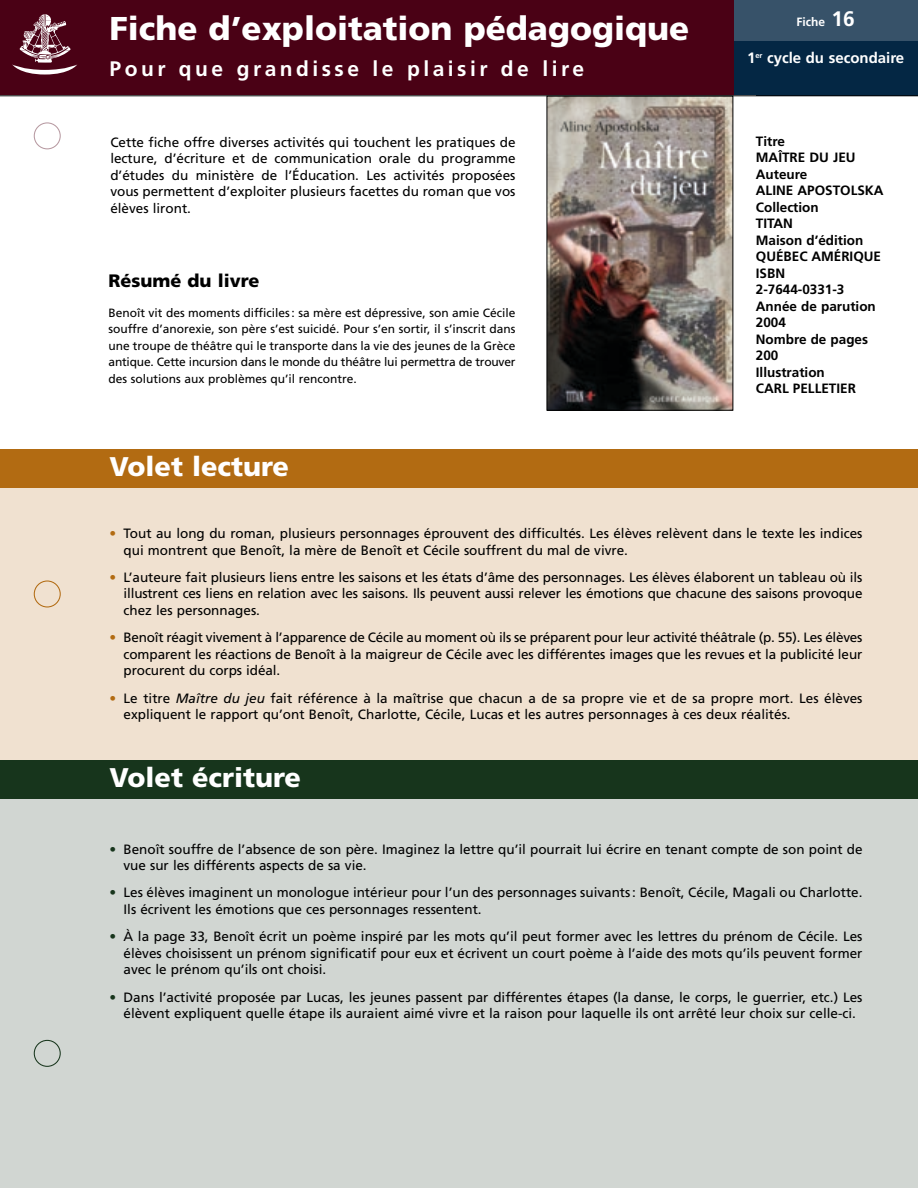
<style>
.page{position:relative;width:918px;height:1188px;background:#fff}
.page>*{position:absolute;margin:0;border:0;box-sizing:border-box;transform-origin:0 0}
.t1{font:900 33px "Frutiger";color:#fff}
.t2{font:900 27px "Frutiger";color:#fff}
.t3{font:700 21px "Frutiger";letter-spacing:.165em;color:#fff}
.t4{font:900 18px "Frutiger";color:#000}
.t5{font:700 15px "Frutiger";color:#fff}
.t6{font:13.5px/16.5px "Frutiger";color:#000;text-align:justify}
.t7{font:700 13.5px/16.5px "Frutiger";color:#000}
.t8{font:12px/16.5px "Frutiger";color:#000;text-align:justify}
.t9{font:700 12px "Frutiger";color:#fff}
.s1{font-size:21px}
.s2{color:#b26b12}
.s3{font-style:italic}
.s4{color:#17351c}
</style>
<div class="page">
<div style="left:0;top:748px;width:918px;height:440px;background:#d1d6d2"></div>
<div style="left:729px;top:12px;width:189px;height:84px;background:#042744"></div>
<div style="left:729px;top:0;width:189px;height:40px;background:#375269"></div>
<div style="left:0;top:0;width:733px;height:96px;background:#4a0115"></div>
<div style="left:0;top:468px;width:918px;height:295px;background:#f0e1d0"></div>
<div style="left:0;top:449px;width:918px;height:39px;background:#b26b12"></div>
<img style="left:549px;top:98px;width:182px;height:310px">
<div style="left:547px;top:96px;width:186px;height:314px;border:1px solid #000"></div>
<svg style="left:34px;top:1040px;width:27px;height:27px"></svg>
<svg style="left:34px;top:580px;width:27px;height:28px"></svg>
<svg style="left:34px;top:122px;width:27px;height:27px"></svg>
<hr style="left:0;top:96px;width:918px;height:1px;background:#000">
<div style="left:0;top:760px;width:918px;height:39px;background:#17351c"></div>
<svg style="left:12px;top:14px;width:65px;height:61px"></svg>
<h1 class="t1" style="left:110px;top:15px;width:581px">Fiche d’exploitation pédagogique</h1>
<h3 class="t3" style="left:110px;top:60px;width:476px">Pour que grandisse le plaisir de lire</h3>
<p class="t6" style="left:110px;top:135px;width:407px">Cette fiche offre diverses activités qui touchent les pratiques de lecture, d’écriture et de communication orale du programme d’études du ministère de l’Éducation. Les activités proposées vous permettent d’exploiter plusieurs facettes du roman que vos élèves liront.</p>
<h3 class="t4" style="left:109px;top:273px;width:152px">Résumé du livre</h3>
<p class="t8" style="left:109px;top:305px;width:409px">Benoît vit des moments difficiles : sa mère est dépressive, son amie Cécile souffre d’anorexie, son père s’est suicidé. Pour s’en sortir, il s’inscrit dans une troupe de théâtre qui le transporte dans la vie des jeunes de la Grèce antique. Cette incursion dans le monde du théâtre lui permettra de trouver des solutions aux problèmes qu’il rencontre.</p>
<h2 class="t2" style="left:110px;top:456px;width:181px">Volet lecture</h2>
<p class="t9" style="left:796px;top:17px;width:60px">Fiche <span class="s1">16</span></p>
<p class="t5" style="left:747px;top:52px;width:159px">1<sup>er</sup> cycle du secondaire</p>
<p class="t7" style="left:756px;top:134px;width:129px">Titre<br>MAÎTRE DU JEU<br>Auteure<br>ALINE APOSTOLSKA<br>Collection<br>TITAN<br>Maison d’édition<br>QUÉBEC AMÉRIQUE<br>ISBN<br>2-7644-0331-3<br>Année de parution<br>2004<br>Nombre de pages<br>200<br>Illustration<br>CARL PELLETIER</p>
<p class="t6" style="left:124px;top:526px;width:740px;text-indent:-14px"><span class="s2">•</span> Tout au long du roman, plusieurs personnages éprouvent des difficultés. Les élèves relèvent dans le texte les indices qui montrent que Benoît, la mère de Benoît et Cécile souffrent du mal de vivre.</p>
<p class="t6" style="left:124px;top:570px;width:741px;text-indent:-14px"><span class="s2">•</span> L’auteure fait plusieurs liens entre les saisons et les états d’âme des personnages. Les élèves élaborent un tableau où ils illustrent ces liens en relation avec les saisons. Ils peuvent aussi relever les émotions que chacune des saisons provoque chez les personnages.</p>
<p class="t6" style="left:124px;top:630px;width:740px;text-indent:-14px"><span class="s2">•</span> Benoît réagit vivement à l’apparence de Cécile au moment où ils se préparent pour leur activité théâtrale (p. 55). Les élèves comparent les réactions de Benoît à la maigreur de Cécile avec les différentes images que les revues et la publicité leur procurent du corps idéal.</p>
<p class="t6" style="left:124px;top:691px;width:740px;text-indent:-14px"><span class="s2">•</span> Le titre <span class="s3">Maître du jeu</span> fait référence à la maîtrise que chacun a de sa propre vie et de sa propre mort. Les élèves expliquent le rapport qu’ont Benoît, Charlotte, Cécile, Lucas et les autres personnages à ces deux réalités.</p>
<h2 class="t2" style="left:110px;top:766px;width:193px">Volet écriture</h2>
<p class="t6" style="left:124px;top:842px;width:741px;text-indent:-14px"><span class="s4">•</span> Benoît souffre de l’absence de son père. Imaginez la lettre qu’il pourrait lui écrire en tenant compte de son point de vue sur les différents aspects de sa vie.</p>
<p class="t6" style="left:124px;top:886px;width:741px;text-indent:-14px"><span class="s4">•</span> Les élèves imaginent un monologue intérieur pour l’un des personnages suivants : Benoît, Cécile, Magali ou Charlotte.<br>Ils écrivent les émotions que ces personnages ressentent.</p>
<p class="t6" style="left:124px;top:929px;width:740px;text-indent:-14px"><span class="s4">•</span> À la page 33, Benoît écrit un poème inspiré par les mots qu’il peut former avec les lettres du prénom de Cécile. Les élèves choisissent un prénom significatif pour eux et écrivent un court poème à l’aide des mots qu’ils peuvent former avec le prénom qu’ils ont choisi.</p>
<p class="t6" style="left:110px;top:990px;width:755px;text-align:center"><span class="s4">•</span> Dans l’activité proposée par Lucas, les jeunes passent par différentes étapes (la danse, le corps, le guerrier, etc.) Les élèvent expliquent quelle étape ils auraient aimé vivre et la raison pour laquelle ils ont arrêté leur choix sur celle-ci.</p>
</div>
